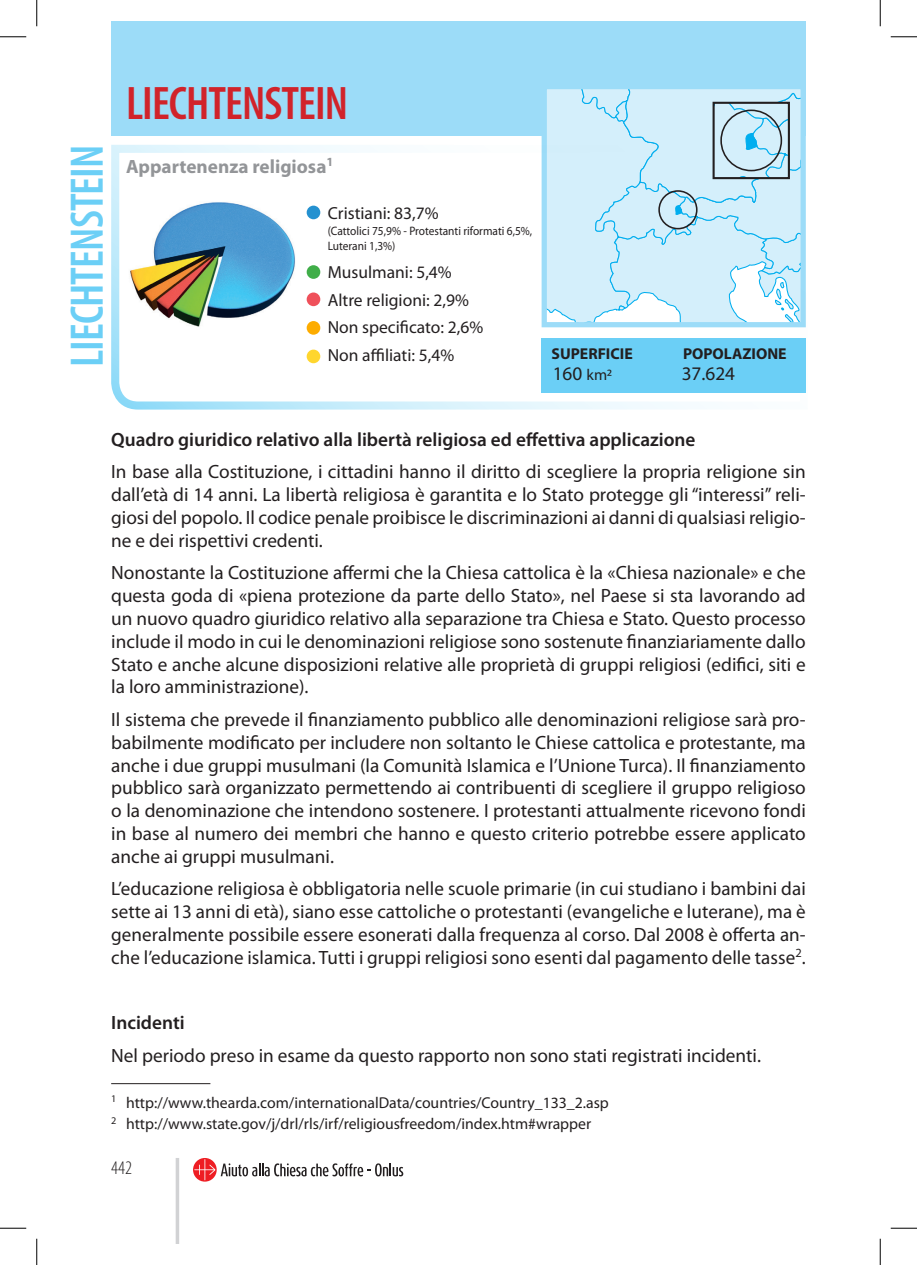
<style>
.page{position:relative;width:917px;height:1265px;background:#fff}
.page>*{position:absolute;margin:0;border:0;box-sizing:border-box;transform-origin:0 0}
.t1{font:600 condensed 47.25px "Myriad Pro";letter-spacing:-.02em;color:#6bcff6}
.t2{font:600 condensed 47.25px "Myriad Pro";letter-spacing:-.02em;color:#d1232a}
.t3{font:19.25px/22.8px "Myriad Pro";color:#231f20;text-align:justify}
.t4{font:600 19.25px "Myriad Pro";color:#231f20}
.t5{font:700 19.25px "Myriad Pro";color:#939598}
.t6{font:300 condensed 19.25px "Myriad Pro";color:#231f20}
.t7{font:17.5px/27.7px "Myriad Pro";color:#231f20}
.t8{font:15.75px/21.3px "Myriad Pro";color:#231f20}
.t9{font:700 15.75px "Myriad Pro";color:#231f20}
.t10{font:12.25px/15.8px "Myriad Pro";color:#231f20;scale:.93 1}
.s1{font-size:15.75px}
</style>
<div class="page">
<svg style="left:221px;top:1163px;width:182px;height:13px"></svg>
<svg style="left:193px;top:1157px;width:24px;height:24px"></svg>
<svg style="left:194px;top:1158px;width:21px;height:21px"></svg>
<hr style="left:176px;top:1157px;width:3px;height:85px;background:#d1d2d4">
<div style="left:111px;top:22px;width:695px;height:114px;background:#9cdcf8"></div>
<div style="left:547px;top:90px;width:253px;height:53px;background:#d4effb"></div>
<div style="left:720px;top:109px;width:62px;height:62px;border:2px solid #231f20;border-radius:50%"></div>
<div style="left:712px;top:102px;width:78px;height:77px;border:2px solid #231f20"></div>
<div style="left:541px;top:84px;width:265px;height:243px;border:5px solid #9cdcf8"></div>
<svg style="left:111px;top:143px;width:695px;height:267px"></svg>
<div style="left:541px;top:338px;width:265px;height:54px;background:#6bcff6"></div>
<div style="left:307px;top:205px;width:13px;height:14px;background:#2491d0;border-radius:50%"></div>
<div style="left:307px;top:265px;width:13px;height:14px;background:#40ae49;border-radius:50%"></div>
<div style="left:307px;top:292px;width:13px;height:14px;background:#ef505a;border-radius:50%"></div>
<div style="left:307px;top:321px;width:13px;height:13px;background:#fdac00;border-radius:50%"></div>
<hr style="left:111px;top:1082px;width:99px;height:1px;background:#231f20">
<div style="left:307px;top:349px;width:13px;height:14px;background:#ffd62e;border-radius:50%"></div>
<svg style="left:0;top:36px;width:26px;height:1px"></svg>
<svg style="left:891px;top:36px;width:26px;height:1px"></svg>
<svg style="left:0;top:1227px;width:26px;height:1px"></svg>
<svg style="left:891px;top:1227px;width:26px;height:1px"></svg>
<svg style="left:36px;top:0;width:1px;height:26px"></svg>
<svg style="left:36px;top:1238px;width:1px;height:26px"></svg>
<svg style="left:880px;top:0;width:1px;height:26px"></svg>
<svg style="left:880px;top:1238px;width:1px;height:26px"></svg>
<h1 class="t1" style="left:61px;top:367px;width:223px;rotate:-90deg">LIECHTENSTEIN</h1>
<h1 class="t2" style="left:126px;top:78px;width:223px">LIECHTENSTEIN</h1>
<p class="t5" style="left:126px;top:155px;width:209px">Appartenenza religiosa<sup>1</sup></p>
<p class="t7" style="left:328px;top:199px;width:112px">Cristiani: 83,7%</p>
<p class="t10" style="left:328px;top:223px;width:221px">(Cattolici 75,9% - Protestanti riformati 6,5%,<br>Luterani 1,3%)</p>
<p class="t7" style="left:328px;top:258px;width:157px">Musulmani: 5,4%<br>Altre religioni: 2,9%<br>Non specificato: 2,6%<br>Non affiliati: 5,4%</p>
<p class="t9" style="left:551px;top:344px;width:83px">SUPERFICIE</p>
<p class="t9" style="left:683px;top:344px;width:105px">POPOLAZIONE</p>
<p class="t3" style="left:553px;top:363px;width:61px">160 <span class="s1">km2</span></p>
<p class="t3" style="left:682px;top:363px;width:55px">37.624</p>
<p class="t4" style="left:111px;top:428px;width:586px">Quadro giuridico relativo alla libertà religiosa ed effettiva applicazione</p>
<p class="t3" style="left:111px;top:461px;width:696px">In base alla Costituzione, i cittadini hanno il diritto di scegliere la propria religione sin dall’età di 14 anni. La libertà religiosa è garantita e lo Stato protegge gli “interessi” reli&shy;giosi del popolo. Il codice penale proibisce le discriminazioni ai danni di qualsiasi religio&shy;ne e dei rispettivi credenti.</p>
<p class="t3" style="left:111px;top:562px;width:696px">Nonostante la Costituzione affermi che la Chiesa cattolica è la «Chiesa nazionale» e che questa goda di «piena protezione da parte dello Stato», nel Paese si sta lavorando ad un nuovo quadro giuridico relativo alla separazione tra Chiesa e Stato. Questo processo include il modo in cui le denominazioni religiose sono sostenute finanziariamente dallo Stato e anche alcune disposizioni relative alle proprietà di gruppi religiosi (edifici, siti e la loro amministrazione).</p>
<p class="t3" style="left:111px;top:708px;width:696px">Il sistema che prevede il finanziamento pubblico alle denominazioni religiose sarà pro&shy;babilmente modificato per includere non soltanto le Chiese cattolica e protestante, ma anche i due gruppi musulmani (la Comunità Islamica e l’Unione Turca). Il finanziamento pubblico sarà organizzato permettendo ai contribuenti di scegliere il gruppo religioso o la denominazione che intendono sostenere. I protestanti attualmente ricevono fondi in base al numero dei membri che hanno e questo criterio potrebbe essere applicato anche ai gruppi musulmani.</p>
<p class="t3" style="left:111px;top:877px;width:696px">L’educazione religiosa è obbligatoria nelle scuole primarie (in cui studiano i bambini dai sette ai 13 anni di età), siano esse cattoliche o protestanti (evangeliche e luterane), ma è generalmente possibile essere esonerati dalla frequenza al corso. Dal 2008 è offerta an&shy;che l’educazione islamica. Tutti i gruppi religiosi sono esenti dal pagamento delle tasse<sup>2</sup>.</p>
<p class="t4" style="left:111px;top:1011px;width:75px">Incidenti</p>
<p class="t3" style="left:111px;top:1043px;width:651px">Nel periodo preso in esame da questo rapporto non sono stati registrati incidenti.</p>
<p class="t8" style="left:111px;top:1091px;width:499px"><sup>1</sup> http://www.thearda.com/internationalData/countries/Country_133_2.asp<br><sup>2</sup> http://www.state.gov/j/drl/rls/irf/religiousfreedom/index.htm#wrapper</p>
<p class="t6" style="left:111px;top:1157px;width:22px">442</p>
</div>
